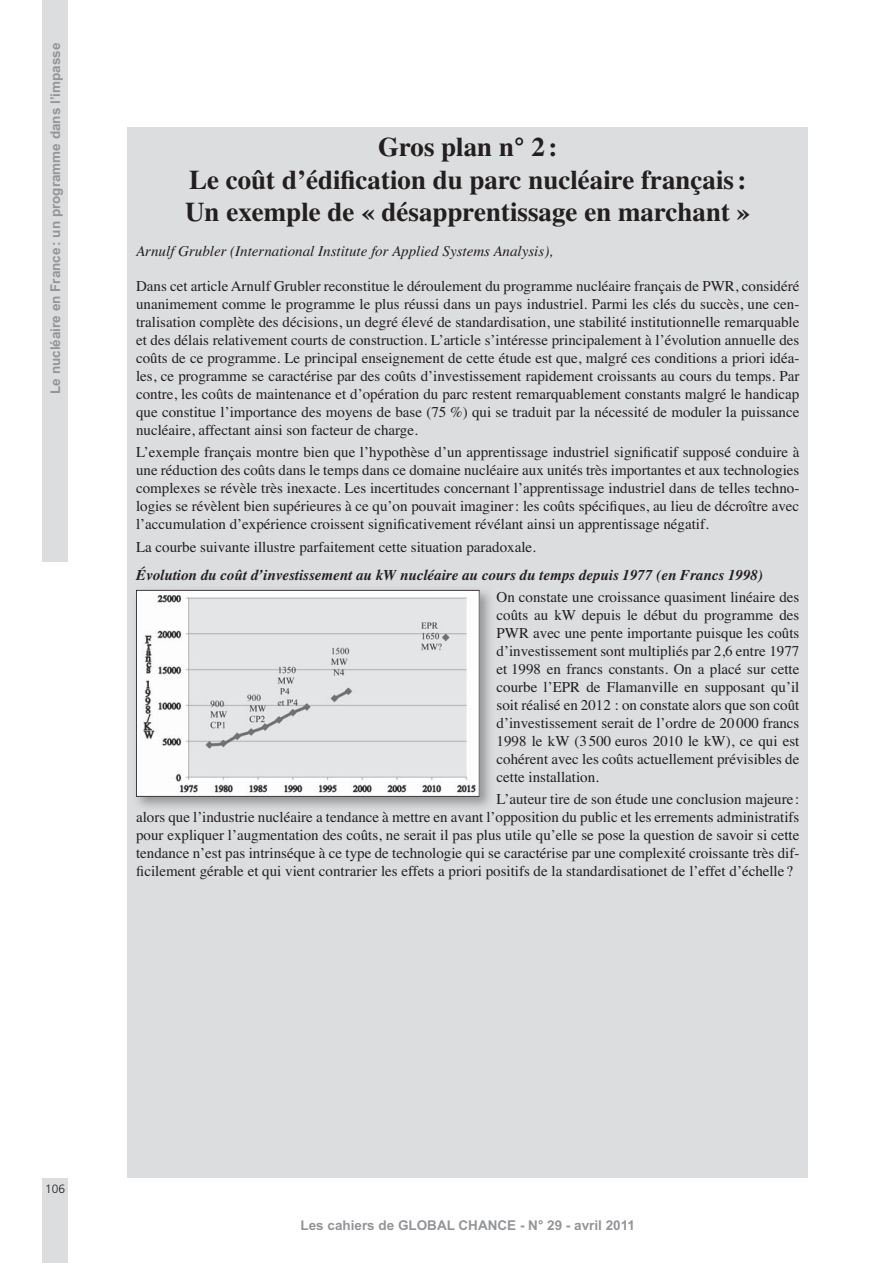
<style>
.page{position:relative;width:893px;height:1263px;background:#fff}
.page>*{position:absolute;margin:0;border:0;box-sizing:border-box;transform-origin:0 0}
.t1{font:700 27px/32.4px "Times";color:#231f20;text-align:center}
.t2{font:15px/18px "Times";color:#231f20;text-align:justify}
.t3{font:italic 700 15px/28px "Times";color:#231f20}
.t4{font:italic 15px "Times";color:#231f20}
.t5{font:700 13.5px "Arial";color:#939598}
.t6{font:300 12px "Frutiger";color:#231f20}
.s1{font-weight:400;font-style:normal}
</style>
<div class="page">
<div style="left:43px;top:1178px;width:25px;height:85px;background:#dcddde"></div>
<div style="left:128px;top:128px;width:680px;height:1050px;background:#dcddde"></div>
<svg style="left:136px;top:590px;width:344px;height:207px"></svg>
<div style="left:43px;top:0;width:25px;height:561px;background:#dcddde"></div>
<p class="t5" style="left:48px;top:394px;width:353px;rotate:-90deg">Le nucléaire en France : un programme dans l’impasse</p>
<p class="t1" style="left:185px;top:133px;width:567px">Gros plan n° 2 :<br>Le coût d’édification du parc nucléaire français :<br>Un exemple de « désapprentissage en marchant »</p>
<p class="t4" style="left:136px;top:246px;width:418px">Arnulf Grubler (International Institute for Applied Systems Analysis),</p>
<p class="t2" style="left:136px;top:279px;width:665px">Dans cet article Arnulf Grubler reconstitue le déroulement du programme nucléaire français de PWR, considéré unanimement comme le programme le plus réussi dans un pays industriel. Parmi les clés du succès, une cen&shy;tralisation complète des décisions, un degré élevé de standardisation, une stabilité institutionnelle remarquable et des délais relativement courts de construction. L’article s’intéresse principalement à l’évolution annuelle des coûts de ce programme. Le principal enseignement de cette étude est que, malgré ces conditions a priori idéa&shy;les, ce programme se caractérise par des coûts d’investissement rapidement croissants au cours du temps. Par contre, les coûts de maintenance et d’opération du parc restent remarquablement constants malgré le handicap que constitue l’importance des moyens de base (75 %) qui se traduit par la nécessité de moduler la puissance nucléaire, affectant ainsi son facteur de charge.</p>
<p class="t2" style="left:136px;top:445px;width:665px">L’exemple français montre bien que l’hypothèse d’un apprentissage industriel significatif supposé conduire à une réduction des coûts dans le temps dans ce domaine nucléaire aux unités très importantes et aux technologies complexes se révèle très inexacte. Les incertitudes concernant l’apprentissage industriel dans de telles techno&shy;logies se révèlent bien supérieures à ce qu’on pouvait imaginer : les coûts spécifiques, au lieu de décroître avec l’accumulation d’expérience croissent significativement révélant ainsi un apprentissage négatif.</p>
<p class="t3" style="left:136px;top:534px;width:628px"><span class="s1">La courbe suivante illustre parfaitement cette situation paradoxale.<br></span>Évolution du coût d’investissement au kW nucléaire au cours du temps depuis 1977 (en Francs 1998)</p>
<p class="t2" style="left:497px;top:589px;width:304px">On constate une croissance quasiment linéaire des coûts au kW depuis le début du programme des PWR avec une pente importante puisque les coûts d’investissement sont multipliés par 2,6 entre 1977 et 1998 en francs constants. On a placé sur cette courbe l’EPR de Flamanville en supposant qu’il soit réalisé en 2012 : on constate alors que son coût d’investissement serait de l’ordre de 20 000 francs 1998 le kW (3 500 euros 2010 le kW), ce qui est cohérent avec les coûts actuellement prévisibles de cette installation.</p>
<p class="t2" style="left:136px;top:792px;width:665px;text-indent:360px">L’auteur tire de son étude une conclusion majeure : alors que l’industrie nucléaire a tendance à mettre en avant l’opposition du public et les errements administratifs pour expliquer l’augmentation des coûts, ne serait il pas plus utile qu’elle se pose la question de savoir si cette tendance n’est pas intrinséque à ce type de technologie qui se caractérise par une complexité croissante très dif&shy;ficilement gérable et qui vient contrarier les effets a priori positifs de la standardisationet de l’effet d’échelle ?</p>
<p class="t6" style="left:45px;top:1184px;width:22px">106</p>
<p class="t5" style="left:300px;top:1218px;width:336px">Les cahiers de GLOBAL CHANCE - N° 29 - avril 2011</p>
</div>
